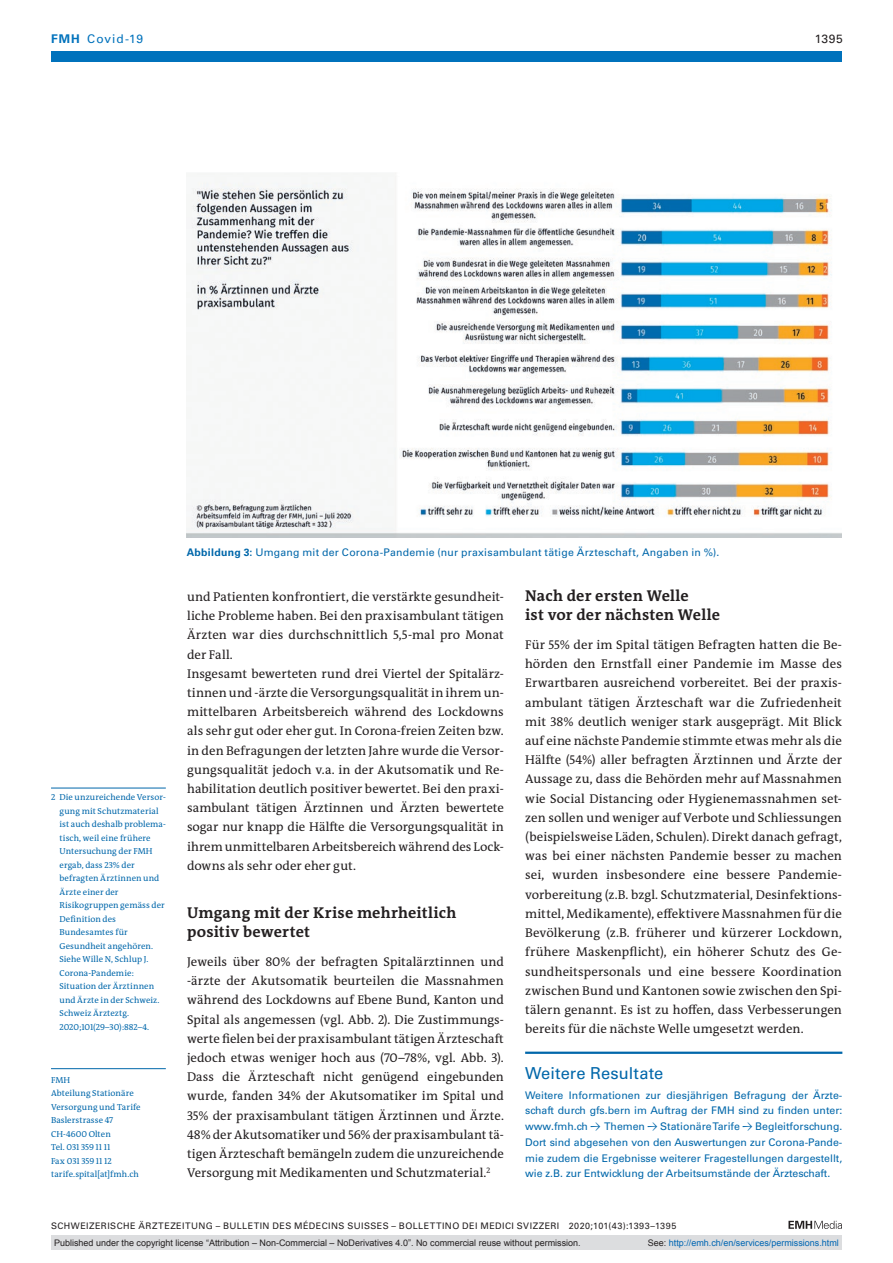
<style>
.page{position:relative;width:893px;height:1263px;background:#fff}
.page>*{position:absolute;margin:0;border:0;box-sizing:border-box;transform-origin:0 0}
.boxed-title-line{font:16.5px "Univers LT Std";letter-spacing:.005em;color:#0067aa}
.section-h1{font:700 15.75px/19.2px "The Antiqua B W7";letter-spacing:.015em;color:#231f20}
.section-pn{font:12.75px/19.2px "The Antiqua B W5 Plain";letter-spacing:.005em;color:#231f20;text-align:justify}
.t1{font:12px "Univers LT Std";letter-spacing:.075em;color:#0072bc}
.t2{font:12px "Univers LT Std";color:#231f20}
.boxed-text{font:10.5px/15.8px "Univers LT Std";color:#0067aa;text-align:justify}
.fig-caption{font:10.5px "Univers LT Std";letter-spacing:.02em;color:#0067aa}
.t3{font:9px "Arial";color:#231f20}
.t4{font:9px "Univers LT Std";letter-spacing:.05em;color:#231f20}
.t5{font:9px "Arial";color:#0066b3}
.footnote-line{font:8.7px/13.5px "The Antiqua B W5 Plain";letter-spacing:.01em;color:#0067aa}
.author-address{font:8.7px/13.5px "The Antiqua B W5 Plain";letter-spacing:.005em;color:#0067aa}
.s1{font-weight:700}
.s2{font-family:"The Antiqua B W5 Plain"}
.s3{color:#231f20}
</style>
<div class="page">
<svg style="left:788px;top:1221px;width:54px;height:8px"></svg>
<div style="left:51px;top:51px;width:791px;height:11px;background:#0072bc"></div>
<img style="left:187px;top:173px;width:655px;height:365px">
<hr style="left:51px;top:788px;width:115px;height:1px;background:#0067aa">
<hr style="left:525px;top:1051px;width:317px;height:3px;background:#0067aa">
<hr style="left:51px;top:1068px;width:115px;height:1px;background:#0067aa">
<div style="left:51px;top:1235px;width:791px;height:15px;background:#dcdddf"></div>
<p class="t1" style="left:51px;top:31px;width:94px"><span class="s1">FMH</span> Covid-19</p>
<p class="t2" style="left:815px;top:31px;width:30px">1395</p>
<p class="footnote-line" style="left:60px;top:791px;width:108px;text-indent:-9px">2 Die unzureichende Versor&shy;gung mit Schutzmaterial ist auch deshalb problema&shy;tisch, weil eine frühere<br>Untersuchung der FMH ergab, dass 23% der befragten Ärztinnen und<br>Ärzte einer der<br>Risikogruppen gemäss der<br>Definition des<br>Bundesamtes für<br>Gesundheit angehören.<br>Siehe Wille N, Schlup J.<br>Corona-Pandemie:<br>Situation der Ärztinnen und Ärzte in der Schweiz.<br>Schweiz Ärzteztg.<br>2020;101(29–30):882–4.</p>
<p class="author-address" style="left:51px;top:1073px;width:91px">FMH<br>Abteilung Stationäre<br>Versorgung und Tarife<br>Baslerstrasse 47<br>CH-4600 Olten<br>Tel. 031 359 11 11<br>Fax 031 359 11 12 tarife.spital[at]fmh.ch</p>
<p class="fig-caption" style="left:187px;top:546px;width:534px"><span class="s1">Abbildung 3:</span> Umgang mit der Corona-Pandemie (nur praxisambulant tätige Ärzteschaft, Angaben in %).</p>
<p class="section-pn" style="left:187px;top:587px;width:318px">und Patienten konfrontiert, die verstärkte gesundheit&shy;liche Probleme haben. Bei den praxisambulant tätigen Ärzten war dies durchschnittlich 5,5-mal pro Monat der Fall.</p>
<p class="section-pn" style="left:187px;top:664px;width:318px">Insgesamt bewerteten rund drei Viertel der Spitalärz&shy;tinnen und -ärzte die Versorgungsqualität in ihrem un&shy;mittelbaren Arbeitsbereich während des Lockdowns als sehr gut oder eher gut. In Corona-freien Zeiten bzw. in den Befragungen der letzten Jahre wurde die Versor&shy;gungsqualität jedoch v.a. in der Akutsomatik und Re&shy;habilitation deutlich positiver bewertet. Bei den praxi&shy;sambulant tätigen Ärztinnen und Ärzten bewertete sogar nur knapp die Hälfte die Versorgungsqualität in ihrem unmittelbaren Arbeitsbereich während des Lock&shy;downs als sehr oder eher gut.</p>
<p class="section-h1" style="left:187px;top:903px;width:271px">Umgang mit der Krise mehrheitlich positiv bewertet</p>
<p class="section-pn" style="left:187px;top:952px;width:318px">Jeweils über 80% der befragten Spitalärztinnen und -ärzte der Akutsomatik beurteilen die Massnahmen während des Lockdowns auf Ebene Bund, Kanton und Spital als angemessen (vgl. Abb. 2). Die Zustimmungs&shy;werte fielen bei der praxisambulant tätigen Ärzteschaft jedoch etwas weniger hoch aus (70–78%, vgl. Abb. 3).<br>Dass die Ärzteschaft nicht genügend eingebunden wurde, fanden 34% der Akutsomatiker im Spital und 35% der praxisambulant tätigen Ärztinnen und Ärzte.<br>48% der Akutsomatiker und 56% der praxisambulant tä&shy;tigen Ärzteschaft bemängeln zudem die unzureichende Versorgung mit Medikamenten und Schutzmaterial.<sup>2</sup></p>
<p class="section-h1" style="left:525px;top:586px;width:196px">Nach der ersten Welle<br>ist vor der nächsten Welle</p>
<p class="section-pn" style="left:525px;top:635px;width:318px">Für 55% der im Spital tätigen Befragten hatten die Be&shy;hörden den Ernstfall einer Pandemie im Masse des Erwartbaren ausreichend vorbereitet. Bei der praxis&shy;ambulant tätigen Ärzteschaft war die Zufriedenheit mit 38% deutlich weniger stark ausgeprägt. Mit Blick auf eine nächste Pandemie stimmte etwas mehr als die Hälfte (54%) aller befragten Ärztinnen und Ärzte der Aussage zu, dass die Behörden mehr auf Massnahmen wie Social Distancing oder Hygienemassnahmen set&shy;zen sollen und weniger auf Verbote und Schliessungen (beispielsweise Läden, Schulen). Direkt danach gefragt, was bei einer nächsten Pandemie besser zu machen sei, wurden insbesondere eine bessere Pandemie&shy;vorbereitung (z.B. bzgl. Schutzmaterial, Desinfektions&shy;mittel, Medikamente), effektivere Massnahmen für die Bevölkerung (z.B. früherer und kürzerer Lockdown, frühere Maskenpflicht), ein höherer Schutz des Ge&shy;sundheitspersonals und eine bessere Koordination zwischen Bund und Kantonen sowie zwischen den Spi&shy;tälern genannt. Es ist zu hoffen, dass Verbesserungen bereits für die nächste Welle umgesetzt werden.</p>
<p class="boxed-title-line" style="left:525px;top:1064px;width:140px">Weitere Resultate</p>
<p class="boxed-text" style="left:525px;top:1087px;width:319px">Weitere Informationen zur diesjährigen Befragung der Ärzte&shy;schaft durch gfs.bern im Auftrag der FMH sind zu finden unter: www.fmh.ch <span class="s2">→</span> Themen <span class="s2">→</span> Stationäre Tarife <span class="s2">→</span> Begleitforschung.<br>Dort sind abgesehen von den Auswertungen zur Corona-Pande&shy;mie zudem die Ergebnisse weiterer Fragestellungen dargestellt, wie z.B. zur Entwicklung der Arbeitsumstände der Ärzteschaft.</p>
<p class="t4" style="left:51px;top:1220px;width:627px">SCHWEIZERISCHE ÄRZTEZEITUNG – BULLETIN DES MÉDECINS SUISSES – BOLLETTINO DEI MEDICI SVIZZERI 2020;101(43):1393–1395</p>
<p class="t3" style="left:54px;top:1237px;width:528px">Published under the copyright license “Attribution – Non-Commercial – NoDerivatives 4.0”. No commercial reuse without permission.</p>
<p class="t5" style="left:648px;top:1237px;width:193px"><span class="s3">See:</span> http://emh.ch/en/services/permissions.html</p>
</div>
